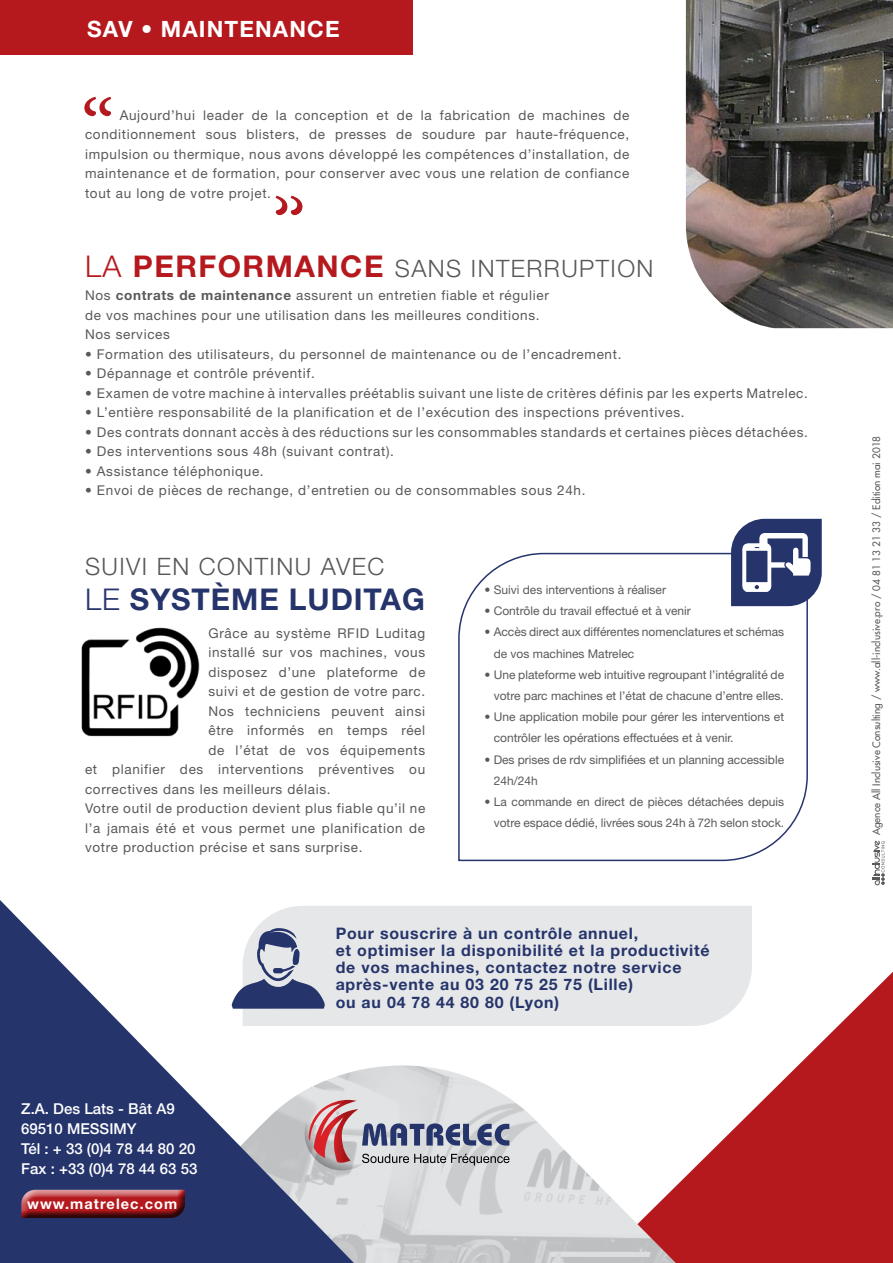
<style>
.page{position:relative;width:893px;height:1263px;background:#fff}
.page>*{position:absolute;margin:0;border:0;box-sizing:border-box;transform-origin:0 0}
.t1{font:700 30px "Helvetica Neue LT Std";letter-spacing:.03em;color:#25346b}
.t2{font:300 24px "Helvetica Neue LT Std";letter-spacing:.06em;color:#575757}
.t3{font:700 22.5px "Helvetica Neue LT Std";letter-spacing:.05em;color:#fff}
.t4{font:700 15.9px/17.2px "Helvetica Neue LT Std";letter-spacing:.05em;color:#25346b}
.t5{font:500 15px/19.8px "Helvetica Neue LT Std";color:#fff}
.t6{font:700 14.55px "Helvetica Neue LT Std";letter-spacing:.075em;color:#fff}
.t7{font:13.5px/19.5px "Helvetica Neue LT Std";letter-spacing:.05em;color:#58595b;text-align:justify}
.t8{font:12px/21.1px "Helvetica Neue LT Std";color:#58595b}
.t9{font:500 10.05px "Futura Std";color:#58595b}
.s1{font-size:30px;color:#b5191e}
.s2{font-weight:700;font-size:30px;color:#b5191e}
.s3{font-weight:700}
.s4{font-weight:300}
</style>
<div class="page">
<svg style="left:825px;top:972px;width:68px;height:67px"></svg>
<svg style="left:676px;top:1039px;width:217px;height:224px;fill:#b5191e"></svg>
<img style="left:354px;top:1065px;width:322px;height:198px">
<svg style="left:0;top:900px;width:354px;height:363px;fill:#25346b"></svg>
<div style="left:13px;top:1189px;width:176px;height:30px;background:#25346b"></div>
<div style="left:17px;top:1189px;width:176px;height:30px;background:#000;opacity:.75"></div>
<img style="left:686px;top:0;width:207px;height:328px">
<div style="left:0;top:0;width:412px;height:54px;background:#b5191e"></div>
<svg style="left:301px;top:1096px;width:208px;height:78px;background:#beb4bc"></svg>
<div style="left:243px;top:906px;width:509px;height:120px;background:#e6e7e8"></div>
<svg style="left:231px;top:928px;width:94px;height:81px;background:#9da4ba"></svg>
<img style="left:81px;top:627px;width:119px;height:110px">
<svg style="left:84px;top:97px;width:27px;height:19px"></svg>
<svg style="left:276px;top:196px;width:26px;height:19px"></svg>
<svg style="left:458px;top:552px;width:350px;height:310px"></svg>
<svg style="left:731px;top:519px;width:91px;height:87px"></svg>
<svg style="left:872px;top:840px;width:13px;height:45px"></svg>
<h3 class="t3" style="left:87px;top:15px;width:254px">SAV • MAINTENANCE</h3>
<p class="t7" style="left:85px;top:105px;width:546px;text-indent:35px">Aujourd’hui leader de la conception et de la fabrication de machines de conditionnement sous blisters, de presses de soudure par haute-fréquence, impulsion ou thermique, nous avons développé les compétences d’installation, de maintenance et de formation, pour conserver avec vous une relation de confiance tout au long de votre projet.</p>
<h2 class="t2" style="left:85px;top:253px;width:570px"><span class="s1">LA</span> <span class="s2">PERFORMANCE</span> SANS INTERRUPTION</h2>
<p class="t7" style="left:85px;top:286px;width:465px;text-align:left">Nos <span class="s3">contrats de maintenance</span> assurent un entretien fiable et régulier de vos machines pour une utilisation dans les meilleures conditions.<br>Nos services</p>
<p class="t7" style="left:85px;top:344px;width:538px">• Formation des utilisateurs, du personnel de maintenance ou de l’encadrement.</p>
<p class="t7" style="left:85px;top:364px;width:231px">• Dépannage et contrôle préventif.</p>
<p class="t7" style="left:85px;top:383px;width:724px">• Examen de votre machine à intervalles préétablis suivant une liste de critères définis par les experts Matrelec.</p>
<p class="t7" style="left:85px;top:403px;width:601px">• L’entière responsabilité de la planification et de l’exécution des inspections préventives.</p>
<p class="t7" style="left:85px;top:422px;width:724px">• Des contrats donnant accès à des réductions sur les consommables standards et certaines pièces détachées.</p>
<p class="t7" style="left:85px;top:442px;width:310px">• Des interventions sous 48h (suivant contrat).</p>
<p class="t7" style="left:85px;top:461px;width:180px">• Assistance téléphonique.</p>
<p class="t7" style="left:85px;top:480px;width:502px">• Envoi de pièces de rechange, d’entretien ou de consommables sous 24h.</p>
<h2 class="t2" style="left:85px;top:552px;width:301px">SUIVI EN CONTINU AVEC</h2>
<h1 class="t1" style="left:85px;top:580px;width:341px"><span class="s4">LE</span> SYSTÈME LUDITAG</h1>
<p class="t7" style="left:208px;top:623px;width:218px">Grâce au système RFID Luditag</p>
<p class="t7" style="left:208px;top:642px;width:218px">installé sur vos machines, vous</p>
<p class="t7" style="left:208px;top:662px;width:218px">disposez d’une plateforme de</p>
<p class="t7" style="left:208px;top:681px;width:218px">suivi et de gestion de votre parc.</p>
<p class="t7" style="left:208px;top:701px;width:218px">Nos techniciens peuvent ainsi</p>
<p class="t7" style="left:208px;top:720px;width:218px">être informés en temps réel</p>
<p class="t7" style="left:208px;top:740px;width:218px">de l’état de vos équipements</p>
<p class="t7" style="left:85px;top:759px;width:342px">et planifier des interventions préventives ou</p>
<p class="t7" style="left:85px;top:779px;width:247px">correctives dans les meilleurs délais.</p>
<p class="t7" style="left:85px;top:798px;width:342px">Votre outil de production devient plus fiable qu’il ne</p>
<p class="t7" style="left:85px;top:818px;width:342px">l’a jamais été et vous permet une planification de</p>
<p class="t7" style="left:85px;top:837px;width:279px">votre production précise et sans surprise.</p>
<p class="t8" style="left:484px;top:579px;width:183px">• Suivi des interventions à réaliser</p>
<p class="t8" style="left:484px;top:600px;width:208px">• Contrôle du travail effectué et à venir</p>
<p class="t8" style="left:494px;top:621px;width:292px;text-indent:-9px">• Accès direct aux différentes nomenclatures et schémas de vos machines Matrelec</p>
<p class="t8" style="left:484px;top:664px;width:301px;text-align:right">• Une plateforme web intuitive regroupant l’intégralité de votre parc machines et l’état de chacune d’entre elles.</p>
<p class="t8" style="left:494px;top:706px;width:292px;text-indent:-9px">• Une application mobile pour gérer les interventions et contrôler les opérations effectuées et à venir.</p>
<p class="t8" style="left:494px;top:748px;width:292px;text-indent:-9px">• Des prises de rdv simplifiées et un planning accessible<br>24h/24h</p>
<p class="t8" style="left:484px;top:791px;width:301px;text-align:right">• La commande en direct de pièces détachées depuis votre espace dédié, livrées sous 24h à 72h selon stock.</p>
<p class="t5" style="left:21px;top:1099px;width:178px">Z.A. Des Lats - Bât A9<br>69510 MESSIMY<br>Tél : + 33 (0)4 78 44 80 20<br>Fax : +33 (0)4 78 44 63 53</p>
<p class="t6" style="left:27px;top:1195px;width:152px">www.matrelec.com</p>
<p class="t4" style="left:336px;top:924px;width:376px">Pour souscrire à un contrôle annuel,<br>et optimiser la disponibilité et la productivité de vos machines, contactez notre service après-vente au 03 20 75 25 75 (Lille)<br>ou au 04 78 44 80 80 (Lyon)</p>
<p class="t9" style="left:870px;top:835px;width:401px;rotate:-90deg">Agence All Inclusive Consulting / www.all-inclusive.pro / 04 81 13 21 33 / Edition mai 2018</p>
</div>
